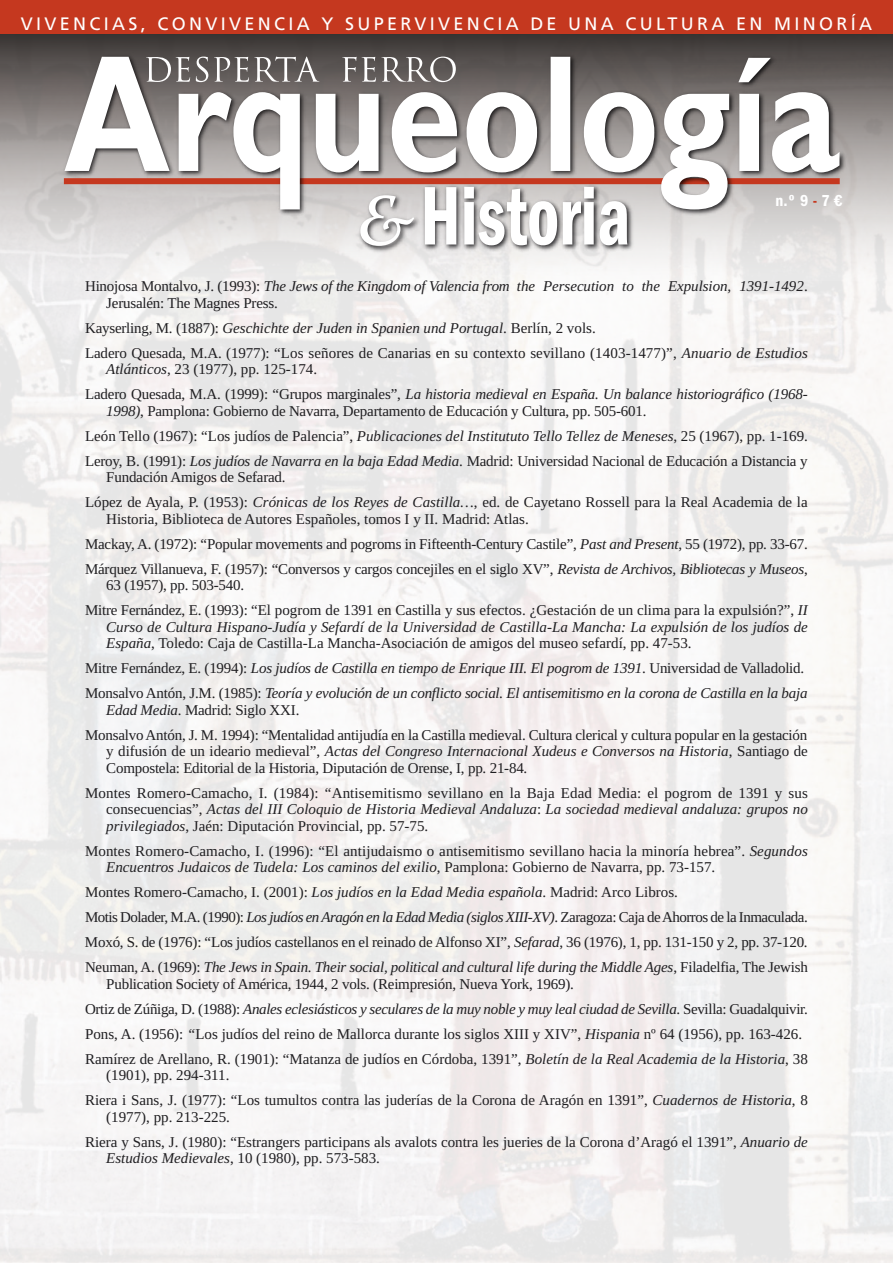
<style>
.page{position:relative;width:893px;height:1263px;background:#fff}
.page>*{position:absolute;margin:0;border:0;box-sizing:border-box;transform-origin:0 0}
.t1{font:18px "Frutiger LT Std";letter-spacing:.185em;color:#fff}
.t2{font:600 condensed 16.5px "Franklin Gothic LT";color:#fff}
.t3{font:15px/25px "Liberation Serif";color:#1f1e21}
.t4{font:italic 15px/16.5px "Liberation Serif";letter-spacing:-.01em;color:#1f1e21}
.s1{color:#c5381f}
.s2{font-style:normal}
.s3{font-style:italic}
</style>
<div class="page">
<svg style="left:0;top:34px;width:893px;height:246px;background:#b4b1b0"></svg>
<img style="left:59px;top:52px;width:791px;height:169px">
<svg style="left:64px;top:57px;width:775px;height:152px"></svg>
<svg style="left:146px;top:57px;width:310px;height:25px;background:#7f7a79"></svg>
<div style="left:0;top:0;width:893px;height:34px;background:#c5381f"></div>
<img style="left:420px;top:182px;width:218px;height:75px">
<svg style="left:425px;top:187px;width:202px;height:58px"></svg>
<img style="left:355px;top:190px;width:70px;height:67px">
<svg style="left:360px;top:195px;width:54px;height:51px"></svg>
<p class="t1" style="left:21px;top:16px;width:853px">VIVENCIAS, CONVIVENCIA Y SUPERVIVENCIA DE UNA CULTURA EN MINORÍA</p>
<p class="t2" style="left:776px;top:191px;width:69px">n.º 9 <span class="s1">-</span> 7 €</p>
<p class="t4" style="left:106px;top:278px;width:703px;text-indent:-21px"><span class="s2">Hinojosa Montalvo, J. (1993):</span> The Jews of the Kingdom of Valencia from the Persecution to the Expulsion, 1391-1492<span class="s2">.<br>Jerusalén: The Magnes Press.</span></p>
<p class="t3" style="left:85px;top:315px;width:724px">Kayserling, M. (1887): <span class="s3">Geschichte der Juden in Spanien und Portugal</span>. Berlín, 2 vols.<br>Ladero Quesada, M.A. (1977): “Los señores de Canarias en su contexto sevillano (1403-1477)”, <span class="s3">Anuario de Estudios</span></p>
<p class="t4" style="left:85px;top:356px;width:724px;line-height:25px;text-indent:21px">Atlánticos<span class="s2">, 23 (1977), pp. 125-174.<br>Ladero Quesada, M.A. (1999): “Grupos marginales”,</span> La historia medieval en España. Un balance historiográfico (1968-</p>
<p class="t3" style="left:85px;top:398px;width:724px;text-indent:21px"><span class="s3">1998)</span>, Pamplona: Gobierno de Navarra, Departamento de Educación y Cultura, pp. 505-601.<br>León Tello (1967): “Los judíos de Palencia”, <span class="s3">Publicaciones del Institututo Tello Tellez de Meneses</span>, 25 (1967), pp. 1-169.<br>Leroy, B. (1991): <span class="s3">Los judíos de Navarra en la baja Edad Media</span>. Madrid: Universidad Nacional de Educación a Distancia y</p>
<p class="t3" style="left:85px;top:464px;width:724px;text-indent:21px">Fundación Amigos de Sefarad.<br>López de Ayala, P. (1953): <span class="s3">Crónicas de los Reyes de Castilla…</span>, ed. de Cayetano Rossell para la Real Academia de la</p>
<p class="t3" style="left:85px;top:506px;width:724px;text-indent:21px">Historia, Biblioteca de Autores Españoles, tomos I y II. Madrid: Atlas.<br>Mackay, A. (1972): “Popular movements and pogroms in Fifteenth-Century Castile”, <span class="s3">Past and Present</span>, 55 (1972), pp. 33-67.<br>Márquez Villanueva, F. (1957): “Conversos y cargos concejiles en el siglo XV”, <span class="s3">Revista de Archivos, Bibliotecas y Museos</span>,</p>
<p class="t3" style="left:85px;top:572px;width:724px;text-indent:21px">63 (1957), pp. 503-540.<br>Mitre Fernández, E. (1993): “El pogrom de 1391 en Castilla y sus efectos. ¿Gestación de un clima para la expulsión?”, <span class="s3">II</span></p>
<p class="t4" style="left:106px;top:618px;width:703px">Curso de Cultura Hispano-Judía y Sefardí de la Universidad de Castilla-La Mancha: La expulsión de los judíos de<br>España<span class="s2">, Toledo: Caja de Castilla-La Mancha-Asociación de amigos del museo sefardí, pp. 47-53.</span></p>
<p class="t4" style="left:85px;top:655px;width:724px;line-height:25px"><span class="s2">Mitre Fernández, E. (1994):</span> Los judíos de Castilla en tiempo de Enrique III. El pogrom de 1391<span class="s2">. Universidad de Valladolid.<br>Monsalvo Antón, J.M. (1985):</span> Teoría y evolución de un conflicto social. El antisemitismo en la corona de Castilla en la baja</p>
<p class="t3" style="left:85px;top:697px;width:724px;text-indent:21px"><span class="s3">Edad Media</span>. Madrid: Siglo XXI.<br>Monsalvo Antón, J. M. 1994): “Mentalidad antijudía en la Castilla medieval. Cultura clerical y cultura popular en la gestación</p>
<p class="t3" style="left:106px;top:743px;width:703px;line-height:16.5px">y difusión de un ideario medieval”, <span class="s3">Actas del Congreso Internacional Xudeus e Conversos na Historia</span>, Santiago de<br>Compostela: Editorial de la Historia, Diputación de Orense, I, pp. 21-84.</p>
<p class="t3" style="left:106px;top:784px;width:703px;line-height:16.5px;text-align:justify;text-indent:-21px">Montes Romero-Camacho, I. (1984): “Antisemitismo sevillano en la Baja Edad Media: el pogrom de 1391 y sus consecuencias”, <span class="s3">Actas del III Coloquio de Historia Medieval Andaluza</span>: <span class="s3">La sociedad medieval andaluza: grupos no privilegiados</span>, Jaén: Diputación Provincial, pp. 57-75.</p>
<p class="t3" style="left:106px;top:842px;width:703px;line-height:16.5px;text-indent:-21px">Montes Romero-Camacho, I. (1996): “El antijudaismo o antisemitismo sevillano hacia la minoría hebrea”. <span class="s3">Segundos<br>Encuentros Judaicos de Tudela: Los caminos del exilio</span>, Pamplona: Gobierno de Navarra, pp. 73-157.</p>
<p class="t3" style="left:85px;top:879px;width:724px">Montes Romero-Camacho, I. (2001): <span class="s3">Los judíos en la Edad Media española</span>. Madrid: Arco Libros.<br>Motis Dolader, M.A. (1990): <span class="s3">Los judíos en Aragón en la Edad Media (siglos XIII-XV)</span>. Zaragoza: Caja de Ahorros de la Inmaculada.<br>Moxó, S. de (1976): “Los judíos castellanos en el reinado de Alfonso XI”, <span class="s3">Sefarad</span>, 36 (1976), 1, pp. 131-150 y 2, pp. 37-120.<br>Neuman, A. (1969): <span class="s3">The Jews in Spain. Their social, political and cultural life during the Middle Ages</span>, Filadelfia, The Jewish</p>
<p class="t3" style="left:85px;top:971px;width:724px;text-indent:21px">Publication Society of América, 1944, 2 vols. (Reimpresión, Nueva York, 1969).<br>Ortiz de Zúñiga, D. (1988): <span class="s3">Anales eclesiásticos y seculares de la muy noble y muy leal ciudad de Sevilla</span>. Sevilla: Guadalquivir.<br>Pons, A. (1956): <span class="s3">“</span>Los judíos del reino de Mallorca durante los siglos XIII y XIV”, <span class="s3">Hispania</span> nº 64 (1956), pp. 163-426.<br>Ramírez de Arellano, R. (1901): “Matanza de judíos en Córdoba, 1391”, <span class="s3">Boletín de la Real Academia de la Historia</span>, 38</p>
<p class="t3" style="left:85px;top:1062px;width:724px;text-indent:21px">(1901), pp. 294-311.<br>Riera i Sans, J. (1977): “Los tumultos contra las juderías de la Corona de Aragón en 1391”, <span class="s3">Cuadernos de Historia</span>, 8</p>
<p class="t3" style="left:85px;top:1104px;width:724px;text-indent:21px">(1977), pp. 213-225.<br>Riera y Sans, J. (1980): “Estrangers participans als avalots contra les jueries de la Corona d’Aragó el 1391”, <span class="s3">Anuario de</span></p>
<p class="t3" style="left:106px;top:1145px;width:275px"><span class="s3">Estudios Medievales</span>, 10 (1980), pp. 573-583.</p>
</div>
